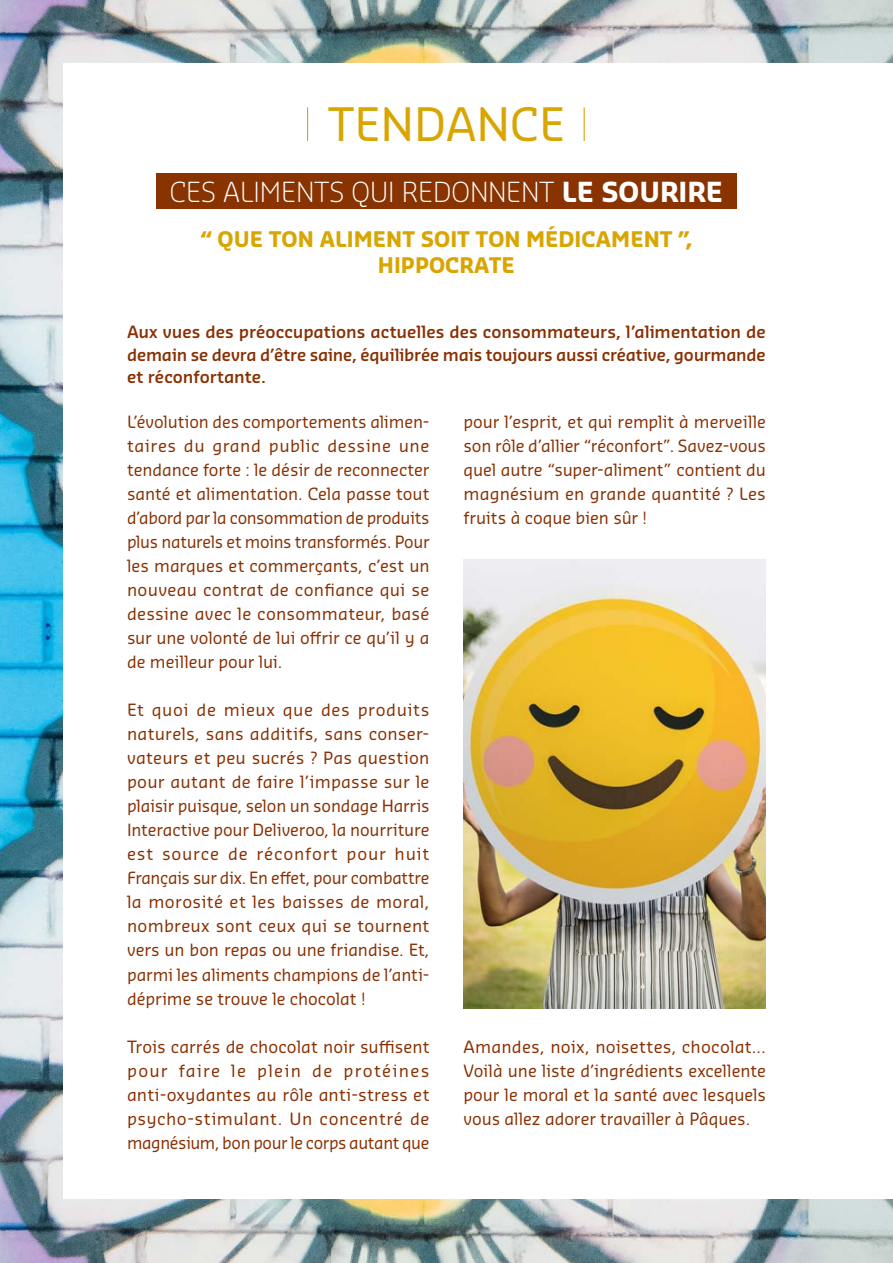
<style>
.page{position:relative;width:893px;height:1263px;background:#fff}
.page>*{position:absolute;margin:0;border:0;box-sizing:border-box;transform-origin:0 0}
.t1{font:45px "Sansa Pro";color:#d9a500}
.t2{font:300 27px "Sansa Pro";color:#fff}
.t3{font:700 21px/25.2px "Sansa Pro";color:#d9a500;text-align:center}
.t4{font:16.5px/24px "Sansa Pro";color:#893002;text-align:justify}
.t5{font:600 16.5px/22.5px "Sansa Pro";letter-spacing:-.01em;color:#893002;text-align:justify}
.s1{font-weight:700}
</style>
<div class="page">
<img style="left:0;top:0;width:893px;height:1263px">
<div style="left:64px;top:64px;width:829px;height:1135px;background:#fff"></div>
<hr style="left:307px;top:107px;width:1px;height:34px;background:#d9a500">
<div style="left:156px;top:173px;width:581px;height:35px;background:#893300"></div>
<hr style="left:584px;top:107px;width:1px;height:34px;background:#d9a500">
<img style="left:464px;top:560px;width:302px;height:449px">
<p class="t1" style="left:328px;top:94px;width:239px">TENDANCE</p>
<p class="t2" style="left:170px;top:174px;width:555px">CES ALIMENTS QUI REDONNENT <span class="s1">LE SOURIRE</span></p>
<p class="t3" style="left:200px;top:226px;width:494px">“ QUE TON ALIMENT SOIT TON MÉDICAMENT ”,<br>HIPPOCRATE</p>
<p class="t5" style="left:127px;top:320px;width:640px">Aux vues des préoccupations actuelles des consommateurs, l’alimentation de demain se devra d’être saine, équilibrée mais toujours aussi créative, gourmande et réconfortante.</p>
<p class="t4" style="left:127px;top:410px;width:304px">L’évolution des comportements alimen&shy;taires du grand public dessine une tendance forte : le désir de reconnecter santé et alimentation. Cela passe tout d’abord par la consommation de produits plus naturels et moins transformés. Pour les marques et commerçants, c’est un nouveau contrat de confiance qui se dessine avec le consommateur, basé sur une volonté de lui offrir ce qu’il y a de meilleur pour lui.</p>
<p class="t4" style="left:127px;top:698px;width:304px">Et quoi de mieux que des produits naturels, sans additifs, sans conser&shy;vateurs et peu sucrés ? Pas question pour autant de faire l’impasse sur le plaisir puisque, selon un sondage Harris Interactive pour Deliveroo, la nourriture est source de réconfort pour huit Français sur dix. En effet, pour combattre la morosité et les baisses de moral, nombreux sont ceux qui se tournent vers un bon repas ou une friandise. Et, parmi les aliments champions de l’anti&shy;déprime se trouve le chocolat !</p>
<p class="t4" style="left:127px;top:1034px;width:304px">Trois carrés de chocolat noir suffisent pour faire le plein de protéines anti-oxydantes au rôle anti-stress et psycho-stimulant. Un concentré de magnésium, bon pour le corps autant que</p>
<p class="t4" style="left:463px;top:410px;width:304px">pour l’esprit, et qui remplit à merveille son rôle d’allier “réconfort”. Savez-vous quel autre “super-aliment” contient du magnésium en grande quantité ? Les fruits à coque bien sûr !</p>
<p class="t4" style="left:463px;top:1034px;width:304px">Amandes, noix, noisettes, chocolat… Voilà une liste d’ingrédients excellente pour le moral et la santé avec lesquels vous allez adorer travailler à Pâques.</p>
</div>
